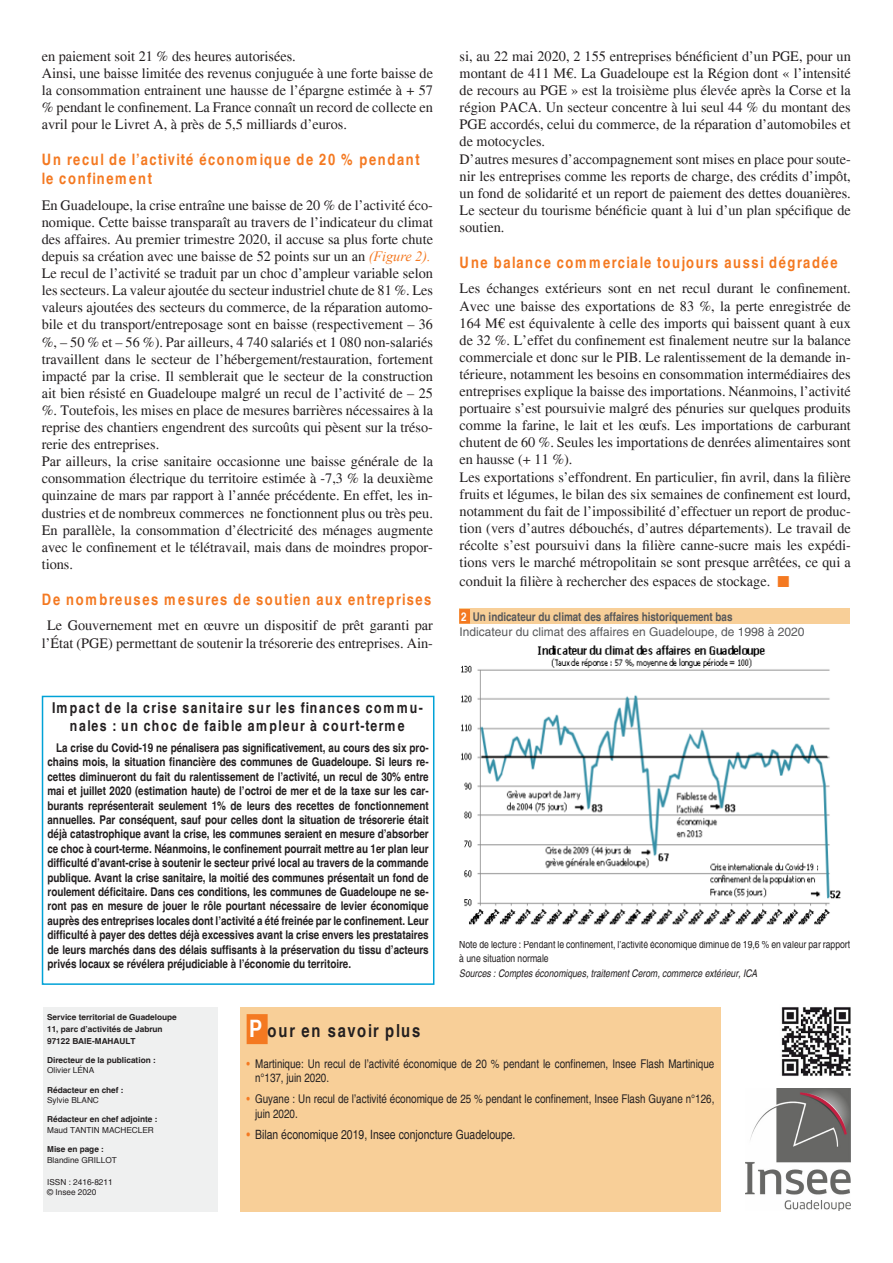
<style>
.page{position:relative;width:893px;height:1263px;background:#fff}
.page>*{position:absolute;margin:0;border:0;box-sizing:border-box;transform-origin:0 0}
.Pour_en_Savoir_Plus{font:700 condensed 18px "Helvetica";color:#231f20}
.InterNLig{font:700 condensed 15.75px/18.9px "Helvetica";color:#f47921}
.Encadré_Titre{font:700 condensed 15px/18px "Helvetica";color:#231f20;text-align:center}
.Body_Texte{font:14.25px/17.1px "Times";color:#231f20;text-align:justify}
.t1{font:condensed 12.75px "Helvetica";color:#231f20}
.Encadré_Texte{font:700 condensed 12px/14.4px "Helvetica";color:#231f20;text-align:justify}
.t2{font:condensed 12px/14.4px "Helvetica";color:#231f20}
.Figure_Sous-Titre{font:12px "Helvetica";color:#57585a}
.Titre_Figure{font:700 condensed 12px "Helvetica";color:#57585a}
.Note_Bas_de_Page_-1{font:condensed 10.5px/13.5px "Helvetica";color:#231f20}
.Figure_Source{font:italic condensed 10.5px "Helvetica";color:#231f20}
._23-Ours_Gras{font:700 8.25px/12px "Helvetica";color:#231f20}
._22-Ours_Normal{font:8.25px/10.5px "Helvetica";color:#231f20}
.s1{font-family:"Times New Roman";font-style:italic;color:#f47921}
.s2{font-family:"Dixieland Normal";font-size:15.75px;color:#f47921}
.s3{color:#fff}
.s4{font-size:24px;color:#fff}
.s5{color:#f47921}
</style>
<div class="page">
<img style="left:746px;top:1089px;width:105px;height:122px">
<div style="left:43px;top:1007px;width:174px;height:204px;background:#eff0f0"></div>
<div style="left:240px;top:1007px;width:481px;height:204px;background:#f8cf98"></div>
<div style="left:247px;top:1014px;width:21px;height:30px;background:#f47921"></div>
<img style="left:781px;top:1007px;width:70px;height:69px">
<div style="left:459px;top:608px;width:391px;height:16px;background:#f8cf98"></div>
<div style="left:459px;top:609px;width:11px;height:15px;background:#f47921"></div>
<img style="left:461px;top:645px;width:380px;height:280px">
<div style="left:42px;top:696px;width:392px;height:289px;border:2px solid #00a2d7"></div>
<p class="Body_Texte" style="left:42px;top:47px;width:256px">en paiement soit 21 % des heures autorisées.</p>
<p class="Body_Texte" style="left:42px;top:65px;width:393px">Ainsi, une baisse limitée des revenus conjuguée à une forte baisse de la consommation entrainent une hausse de l’épargne estimée à + 57 % pendant le confinement. La France connaît un record de collecte en avril pour le Livret A, à près de 5,5 milliards d’euros.</p>
<p class="InterNLig" style="left:42px;top:150px;width:380px">Un recul de l’activité économique de 20 % pendant le confinement</p>
<p class="Body_Texte" style="left:42px;top:196px;width:393px">En Guadeloupe, la crise entraîne une baisse de 20 % de l’activité éco&shy;nomique. Cette baisse transparaît au travers de l’indicateur du climat des affaires. Au premier trimestre 2020, il accuse sa plus forte chute depuis sa création avec une baisse de 52 points sur un an <span class="s1">(Figure 2).</span></p>
<p class="Body_Texte" style="left:42px;top:265px;width:393px">Le recul de l’activité se traduit par un choc d’ampleur variable selon les secteurs. La valeur ajoutée du secteur industriel chute de 81 %. Les valeurs ajoutées des secteurs du commerce, de la réparation automo&shy;bile et du transport/entreposage sont en baisse (respectivement – 36 %, – 50 % et – 56 %). Par ailleurs, 4 740 salariés et 1 080 non-salariés travaillent dans le secteur de l’hébergement/restauration, fortement impacté par la crise. Il semblerait que le secteur de la construction ait bien résisté en Guadeloupe malgré un recul de l’activité de – 25 %. Toutefois, les mises en place de mesures barrières nécessaires à la reprise des chantiers engendrent des surcoûts qui pèsent sur la tréso&shy;rerie des entreprises.</p>
<p class="Body_Texte" style="left:42px;top:453px;width:393px">Par ailleurs, la crise sanitaire occasionne une baisse générale de la consommation électrique du territoire estimée à -7,3 % la deuxième quinzaine de mars par rapport à l’année précédente. En effet, les in&shy;dustries et de nombreux commerces ne fonctionnent plus ou très peu.<br>En parallèle, la consommation d’électricité des ménages augmente avec le confinement et le télétravail, mais dans de moindres propor&shy;tions.</p>
<p class="InterNLig" style="left:42px;top:589px;width:393px">De nombreuses mesures de soutien aux entreprises</p>
<p class="Body_Texte" style="left:42px;top:617px;width:393px;text-align:center">Le Gouvernement met en œuvre un dispositif de prêt garanti par l’État (PGE) permettant de soutenir la trésorerie des entreprises. Ain-</p>
<p class="Encadré_Titre" style="left:52px;top:699px;width:373px">Impact de la crise sanitaire sur les finances commu&shy;nales : un choc de faible ampleur à court-terme</p>
<p class="Encadré_Texte" style="left:48px;top:740px;width:383px;text-indent:9px">La crise du Covid-19 ne pénalisera pas significativement, au cours des six pro&shy;chains mois, la situation financière des communes de Guadeloupe. Si leurs re&shy;cettes diminueront du fait du ralentissement de l’activité, un recul de 30% entre mai et juillet 2020 (estimation haute) de l’octroi de mer et de la taxe sur les car&shy;burants représenterait seulement 1% de leurs des recettes de fonctionnement annuelles. Par conséquent, sauf pour celles dont la situation de trésorerie était déjà catastrophique avant la crise, les communes seraient en mesure d’absorber ce choc à court-terme. Néanmoins, le confinement pourrait mettre au 1er plan leur difficulté d’avant-crise à soutenir le secteur privé local au travers de la commande publique. Avant la crise sanitaire, la moitié des communes présentait un fond de roulement déficitaire. Dans ces conditions, les communes de Guadeloupe ne se&shy;ront pas en mesure de jouer le rôle pourtant nécessaire de levier économique auprès des entreprises locales dont l’activité a été freinée par le confinement. Leur difficulté à payer des dettes déjà excessives avant la crise envers les prestataires de leurs marchés dans des délais suffisants à la préservation du tissu d’acteurs privés locaux se révélera préjudiciable à l’économie du territoire.</p>
<p class="Body_Texte" style="left:460px;top:47px;width:393px">si, au 22 mai 2020, 2 155 entreprises bénéficient d’un PGE, pour un montant de 411 M€. La Guadeloupe est la Région dont « l’intensité de recours au PGE » est la troisième plus élevée après la Corse et la région PACA. Un secteur concentre à lui seul 44 % du montant des PGE accordés, celui du commerce, de la réparation d’automobiles et de motocycles.</p>
<p class="Body_Texte" style="left:460px;top:150px;width:393px">D’autres mesures d’accompagnement sont mises en place pour soute&shy;nir les entreprises comme les reports de charge, des crédits d’impôt, un fond de solidarité et un report de paiement des dettes douanières.<br>Le secteur du tourisme bénéficie quant à lui d’un plan spécifique de soutien.</p>
<p class="InterNLig" style="left:460px;top:253px;width:381px">Une balance commerciale toujours aussi dégradée</p>
<p class="Body_Texte" style="left:460px;top:280px;width:393px">Les échanges extérieurs sont en net recul durant le confinement.<br>Avec une baisse des exportations de 83 %, la perte enregistrée de 164 M€ est équivalente à celle des imports qui baissent quant à eux de 32 %. L’effet du confinement est finalement neutre sur la balance commerciale et donc sur le PIB. Le ralentissement de la demande in&shy;térieure, notamment les besoins en consommation intermédiaires des entreprises explique la baisse des importations. Néanmoins, l’activité portuaire s’est poursuivie malgré des pénuries sur quelques produits comme la farine, le lait et les œufs. Les importations de carburant chutent de 60 %. Seules les importations de denrées alimentaires sont en hausse (+ 11 %).</p>
<p class="Body_Texte" style="left:460px;top:468px;width:393px">Les exportations s’effondrent. En particulier, fin avril, dans la filière fruits et légumes, le bilan des six semaines de confinement est lourd, notamment du fait de l’impossibilité d’effectuer un report de produc&shy;tion (vers d’autres débouchés, d’autres départements). Le travail de récolte s’est poursuivi dans la filière canne-sucre mais les expédi&shy;tions vers le marché métropolitain se sont presque arrêtées, ce qui a</p>
<p class="Body_Texte" style="left:460px;top:572px;width:331px">conduit la filière à rechercher des espaces de stockage. <span class="s2">n</span></p>
<p class="Titre_Figure" style="left:461px;top:609px;width:273px"><span class="s3">2</span> Un indicateur du climat des affaires historiquement bas</p>
<p class="Figure_Sous-Titre" style="left:460px;top:625px;width:346px">Indicateur du climat des affaires en Guadeloupe, de 1998 à 2020</p>
<p class="Note_Bas_de_Page_-1" style="left:459px;top:938px;width:392px">Note de lecture : Pendant le confinement, l’activité économique diminue de 19,6 % en valeur par rapport à une situation normale</p>
<p class="Figure_Source" style="left:459px;top:967px;width:300px">Sources : Comptes économiques, traitement Cerom, commerce extérieur, ICA</p>
<p class="_23-Ours_Gras" style="left:47px;top:1010px;width:131px">Service territorial de Guadeloupe<br>11, parc d’activités de Jabrun<br>97122 BAIE-MAHAULT</p>
<p class="_23-Ours_Gras" style="left:47px;top:1054px;width:110px">Directeur de la publication :</p>
<p class="_22-Ours_Normal" style="left:47px;top:1065px;width:49px">Olivier LÉNA</p>
<p class="_23-Ours_Gras" style="left:47px;top:1084px;width:78px">Rédacteur en chef :</p>
<p class="_22-Ours_Normal" style="left:47px;top:1095px;width:53px">Sylvie BLANC</p>
<p class="_23-Ours_Gras" style="left:47px;top:1113px;width:112px">Rédacteur en chef adjointe :</p>
<p class="_22-Ours_Normal" style="left:47px;top:1125px;width:108px">Maud TANTIN MACHECLER</p>
<p class="_23-Ours_Gras" style="left:47px;top:1143px;width:58px">Mise en page :</p>
<p class="_22-Ours_Normal" style="left:47px;top:1154px;width:71px">Blandine GRILLOT</p>
<p class="_22-Ours_Normal" style="left:47px;top:1177px;width:67px">ISSN : 2416-8211 © Insee 2020</p>
<p class="Pour_en_Savoir_Plus" style="left:249px;top:1019px;width:174px"><span class="s4">P</span>our en savoir plus</p>
<p class="t2" style="left:255px;top:1056px;width:461px;text-indent:-9px"><span class="s5">•</span> Martinique: Un recul de l’activité économique de 20 % pendant le confinemen, Insee Flash Martinique n°137, juin 2020.</p>
<p class="t2" style="left:255px;top:1092px;width:461px;text-indent:-9px"><span class="s5">•</span> Guyane : Un recul de l’activité économique de 25 % pendant le confinement, Insee Flash Guyane n°126, juin 2020.</p>
<p class="t1" style="left:247px;top:1127px;width:270px"><span class="s5">•</span> Bilan économique 2019, Insee conjoncture Guadeloupe.</p>
</div>
